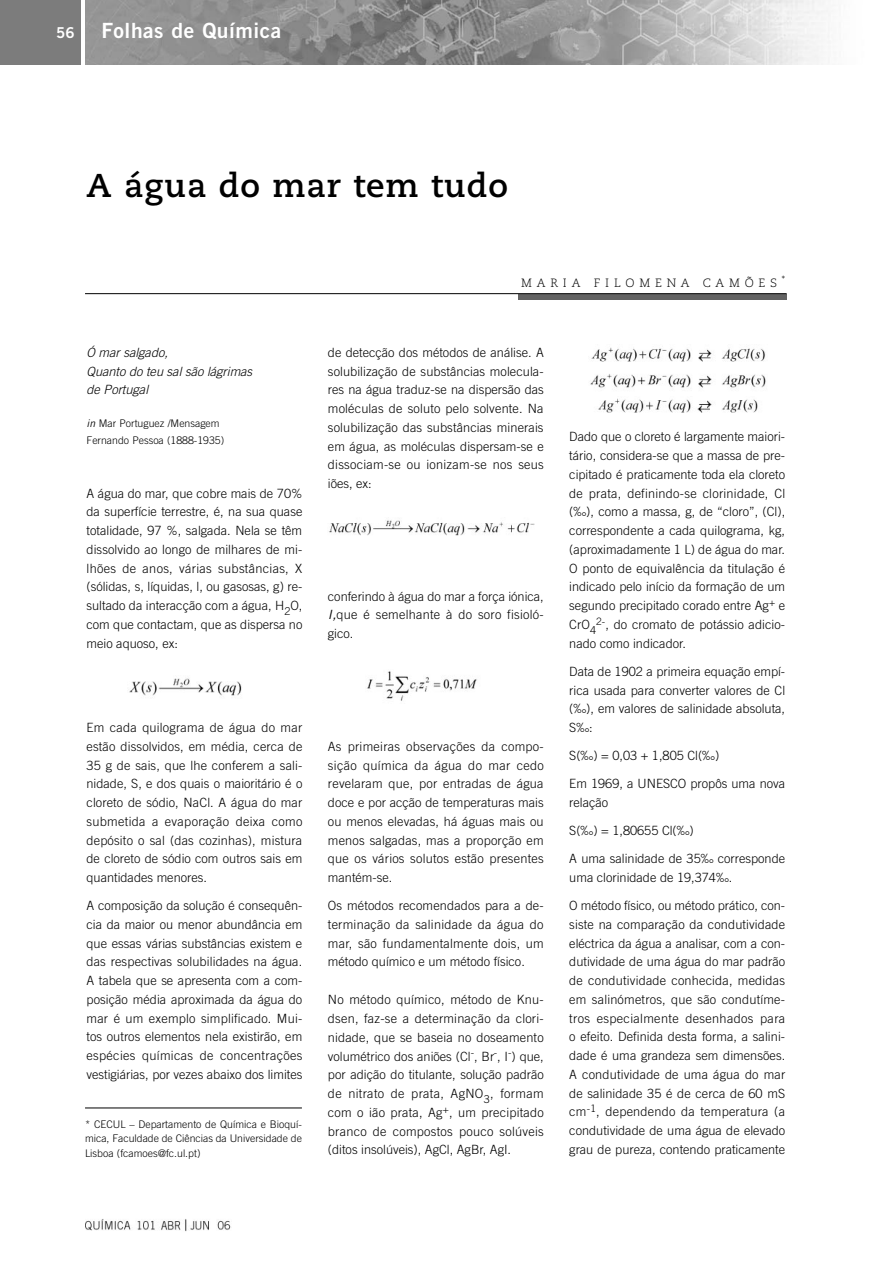
<style>
.page{position:relative;width:893px;height:1263px;background:#fff}
.page>*{position:absolute;margin:0;border:0;box-sizing:border-box;transform-origin:0 0}
.t1{font:700 33px "Caecilia";letter-spacing:.025em;color:#000}
.t2{font:21px "Trade Gothic Bold Two";letter-spacing:.025em;color:#fff}
.t3{font:15px "Trade Gothic Bold Two";color:#fff}
.t4{font:300 12.75px/18.8px "Trade Gothic";color:#000;text-align:justify}
.t5{font:italic 300 12.75px/18.8px "Trade Gothic";color:#000}
.t6{font:300 12px "Caecilia";letter-spacing:.4em;color:#000}
.t7{font:300 10.5px/14.2px "Trade Gothic";color:#000}
.s1{font-weight:400;font-style:italic}
</style>
<div class="page">
<div style="left:0;top:0;width:81px;height:65px;background:#7c7c7c"></div>
<img style="left:85px;top:0;width:745px;height:65px">
<img style="left:85px;top:1219px;width:146px;height:13px">
<div style="left:518px;top:294px;width:269px;height:5px;background:#636363"></div>
<hr style="left:85px;top:1108px;width:217px;height:1px;background:#000">
<img style="left:129px;top:678px;width:113px;height:18px">
<img style="left:329px;top:520px;width:206px;height:16px">
<img style="left:367px;top:671px;width:110px;height:30px">
<img style="left:591px;top:347px;width:175px;height:15px">
<hr style="left:85px;top:293px;width:702px;height:1px;background:#000">
<img style="left:590px;top:374px;width:176px;height:14px">
<img style="left:598px;top:398px;width:160px;height:15px">
<p class="t3" style="left:56px;top:23px;width:20px">56</p>
<h2 class="t2" style="left:101px;top:18px;width:182px">Folhas de Química</h2>
<h1 class="t1" style="left:87px;top:166px;width:423px">A água do mar tem tudo</h1>
<p class="t6" style="left:521px;top:276px;width:265px">MARIA FILOMENA CAMÕES<sup>*</sup></p>
<p class="t5" style="left:87px;top:343px;width:167px">Ó mar salgado,<br>Quanto do teu sal são lágrimas de Portugal</p>
<p class="t7" style="left:87px;top:415px;width:139px;line-height:16.4px"><span class="s1">in</span> Mar Portuguez /Mensagem<br>Fernando Pessoa (1888-1935)</p>
<p class="t4" style="left:87px;top:483px;width:217px">A água do mar, que cobre mais de 70% da superfície terrestre, é, na sua quase totalidade, 97 %, salgada. Nela se têm dissolvido ao longo de milhares de mi&shy;lhões de anos, várias substâncias, X (sólidas, s, líquidas, l, ou gasosas, g) re&shy;sultado da interacção com a água, H<sub>2</sub>O, com que contactam, que as dispersa no meio aquoso, ex:</p>
<p class="t4" style="left:328px;top:343px;width:217px">de detecção dos métodos de análise. A solubilização de substâncias molecula&shy;res na água traduz-se na dispersão das moléculas de soluto pelo solvente. Na solubilização das substâncias minerais em água, as moléculas dispersam-se e dissociam-se ou ionizam-se nos seus iões, ex:</p>
<p class="t4" style="left:328px;top:587px;width:217px">conferindo à água do mar a força iónica, <span class="s1">I,</span>que é semelhante à do soro fisioló&shy;gico.</p>
<p class="t4" style="left:87px;top:718px;width:217px">Em cada quilograma de água do mar estão dissolvidos, em média, cerca de 35 g de sais, que lhe conferem a sali&shy;nidade, S, e dos quais o maioritário é o cloreto de sódio, NaCl. A água do mar submetida a evaporação deixa como depósito o sal (das cozinhas), mistura de cloreto de sódio com outros sais em quantidades menores.</p>
<p class="t4" style="left:87px;top:896px;width:217px">A composição da solução é consequên&shy;cia da maior ou menor abundância em que essas várias substâncias existem e das respectivas solubilidades na água.<br>A tabela que se apresenta com a com&shy;posição média aproximada da água do mar é um exemplo simplificado. Mui&shy;tos outros elementos nela existirão, em espécies químicas de concentrações vestigiárias, por vezes abaixo dos limites</p>
<p class="t7" style="left:85px;top:1117px;width:218px;text-align:justify">* CECUL – Departamento de Química e Bioquí&shy;mica, Faculdade de Ciências da Universidade de Lisboa (fcamoes@fc.ul.pt)</p>
<p class="t4" style="left:328px;top:737px;width:217px">As primeiras observações da compo&shy;sição química da água do mar cedo revelaram que, por entradas de água doce e por acção de temperaturas mais ou menos elevadas, há águas mais ou menos salgadas, mas a proporção em que os vários solutos estão presentes mantém-se.</p>
<p class="t4" style="left:328px;top:896px;width:217px">Os métodos recomendados para a de&shy;terminação da salinidade da água do mar, são fundamentalmente dois, um método químico e um método físico.</p>
<p class="t4" style="left:328px;top:990px;width:217px">No método químico, método de Knu&shy;dsen, faz-se a determinação da clori&shy;nidade, que se baseia no doseamento volumétrico dos aniões (Cl<sup>-</sup>, Br<sup>-</sup>, I<sup>-</sup>) que, por adição do titulante, solução padrão de nitrato de prata, AgNO<sub>3</sub>, formam com o ião prata, Ag<sup>+</sup>, um precipitado branco de compostos pouco solúveis (ditos insolúveis), AgCl, AgBr, AgI.</p>
<p class="t4" style="left:569px;top:427px;width:218px">Dado que o cloreto é largamente maiori&shy;tário, considera-se que a massa de pre&shy;cipitado é praticamente toda ela cloreto de prata, definindo-se clorinidade, Cl (‰), como a massa, g, de “cloro”, (Cl), correspondente a cada quilograma, kg, (aproximadamente 1 L) de água do mar.<br>O ponto de equivalência da titulação é indicado pelo início da formação de um segundo precipitado corado entre Ag<sup>+</sup> e CrO<sub>4</sub><sup>2-</sup>, do cromato de potássio adicio&shy;nado como indicador.</p>
<p class="t4" style="left:569px;top:662px;width:217px">Data de 1902 a primeira equação empí&shy;rica usada para converter valores de Cl (‰), em valores de salinidade absoluta, S‰:</p>
<p class="t4" style="left:569px;top:746px;width:151px">S(‰) = 0,03 + 1,805 Cl(‰)</p>
<p class="t4" style="left:569px;top:774px;width:217px">Em 1969, a UNESCO propôs uma nova relação</p>
<p class="t4" style="left:569px;top:821px;width:126px">S(‰) = 1,80655 Cl(‰)</p>
<p class="t4" style="left:569px;top:849px;width:217px">A uma salinidade de 35‰ corresponde uma clorinidade de 19,374‰.</p>
<p class="t4" style="left:569px;top:896px;width:217px">O método físico, ou método prático, con&shy;siste na comparação da condutividade eléctrica da água a analisar, com a con&shy;dutividade de uma água do mar padrão de condutividade conhecida, medidas em salinómetros, que são condutíme&shy;tros especialmente desenhados para o efeito. Definida desta forma, a salini&shy;dade é uma grandeza sem dimensões.<br>A condutividade de uma água do mar de salinidade 35 é de cerca de 60 mS cm<sup>-1</sup>, dependendo da temperatura (a condutividade de uma água de elevado grau de pureza, contendo praticamente</p>
</div>
